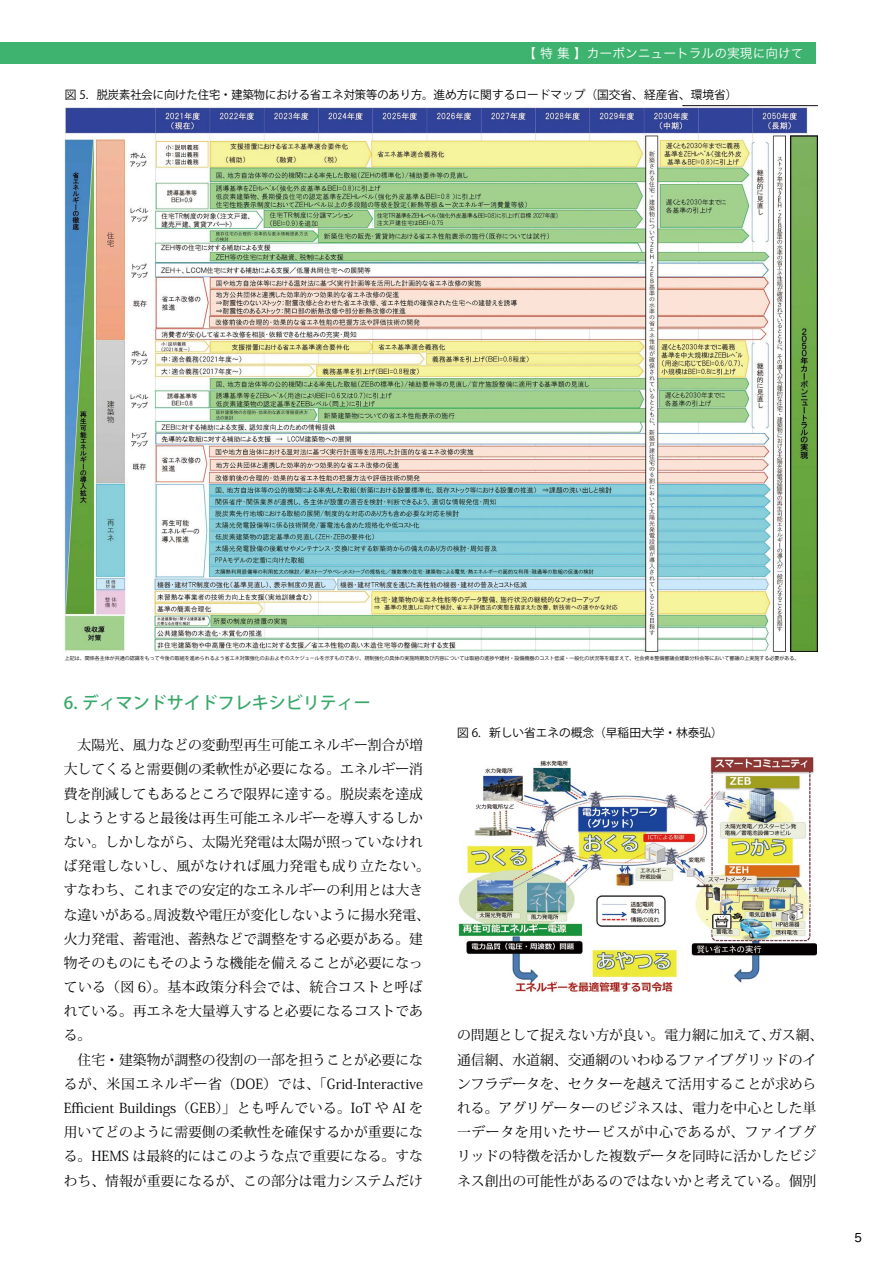
<style>
.page{position:relative;width:893px;height:1263px;background:#fff}
.page>*{position:absolute;margin:0;border:0;box-sizing:border-box;transform-origin:0 0}
.t1{font:500 16.95px "Koz Go Pro";color:#39a869}
.t2{font:13.8px/24.2px "Koz Min Pr 6 N";color:#000}
.t3{font:12.75px "Hira Kaku Pro W3";color:#fff}
.t4{font:11.7px "Koz Go Pro";color:#000}
.t5{font:11.7px "Hira Maru Pro W4";color:#000}
.t6{font:4.95px "Koz Go Pro";color:#000}
</style>
<div class="page">
<div style="left:0;top:43px;width:816px;height:21px;background:#3eb370"></div>
<img style="left:64px;top:106px;width:753px;height:545px">
<img style="left:458px;top:756px;width:358px;height:237px">
<p class="t3" style="left:523px;top:42px;width:282px">【 特 集 】カーボンニュートラルの実現に向けて</p>
<p class="t4" style="left:65px;top:87px;width:674px">図 5. 脱炭素社会に向けた住宅・建築物における省エネ対策等のあり方。進め方に関するロードマップ（国交省、経産省、環境省）</p>
<p class="t6" style="left:65px;top:655px;width:736px">上記は、関係各主体が共通の認識をもって今後の取組を進められるよう省エネ対策強化のおおよそのスケジュールを示すものであり、規制強化の具体の実施時期及び内容については取組の進捗や建材・設備機器のコスト低減・一般化の状況等を踏まえて、社会資本整備審議会建築分科会等において審議の上実施する必要がある。</p>
<p class="t1" style="left:64px;top:692px;width:309px">6. ディマンドサイドフレキシビリティー</p>
<p class="t2" style="left:64px;top:733px;width:368px">　太陽光、風力などの変動型再生可能エネルギー割合が増大してくると需要側の柔軟性が必要になる。エネルギー消費を削減してもあるところで限界に達する。脱炭素を達成しようとすると最後は再生可能エネルギーを導入するしかない。しかしながら、太陽光発電は太陽が照っていなければ発電しないし、風がなければ風力発電も成り立たない。すなわち、これまでの安定的なエネルギーの利用とは大きな違いがある。周波数や電圧が変化しないように揚水発電、火力発電、蓄電池、蓄熱などで調整をする必要がある。建物そのものにもそのような機能を備えることが必要になっている（図 6）。基本政策分科会では、統合コストと呼ばれている。再エネを大量導入すると必要になるコストである。<br>　住宅・建築物が調整の役割の一部を担うことが必要になるが、米国エネルギー省（DOE）では、「Grid-Interactive<br>Efficient Buildings（GEB）」とも呼んでいる。IoT や AI を用いてどのように需要側の柔軟性を確保するかが重要になる。HEMS は最終的にはこのような点で重要になる。すなわち、情報が重要になるが、この部分は電力システムだけ</p>
<p class="t4" style="left:457px;top:725px;width:267px">図 6. 新しい省エネの概念（早稲田大学・林泰弘）</p>
<p class="t2" style="left:457px;top:1024px;width:368px">の問題として捉えない方が良い。電力網に加えて、ガス網、通信網、水道網、交通網のいわゆるファイブグリッドのインフラデータを、セクターを越えて活用することが求められる。アグリゲーターのビジネスは、電力を中心とした単一データを用いたサービスが中心であるが、ファイブグリッドの特徴を活かした複数データを同時に活かしたビジネス創出の可能性があるのではないかと考えている。個別</p>
<p class="t5" style="left:854px;top:1227px;width:9px">5</p>
</div>
